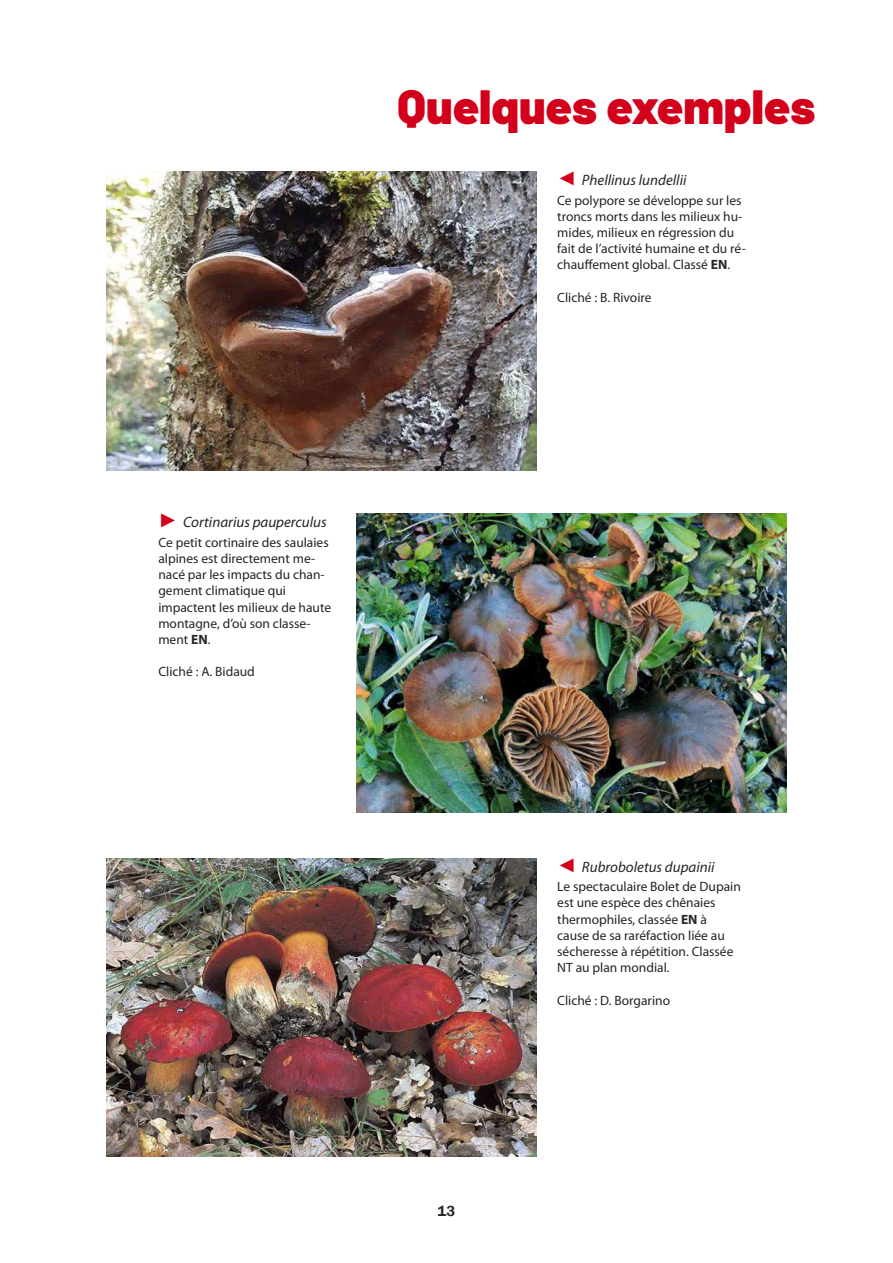
<style>
.page{position:relative;width:893px;height:1263px;background:#fff}
.page>*{position:absolute;margin:0;border:0;box-sizing:border-box;transform-origin:0 0}
.t1{font:900 48px "Barlow";color:#d3001b}
.t2{font:italic 15px "Myriad Pro";color:#262526}
.t3{font:600 15px "Franklin Gothic";color:#262526}
.t4{font:13.5px/16.2px "Myriad Pro";color:#262526}
.s1{font-family:"Arial";font-style:normal;font-size:19.5px;color:#d3001b}
.s2{font-weight:700}
</style>
<div class="page">
<img style="left:357px;top:513px;width:430px;height:299px">
<img style="left:106px;top:858px;width:430px;height:298px">
<img style="left:106px;top:172px;width:430px;height:298px">
<h1 class="t1" style="left:397px;top:88px;width:419px">Quelques exemples</h1>
<p class="t2" style="left:557px;top:174px;width:131px"><span class="s1">◄</span> Phellinus lundellii</p>
<p class="t4" style="left:557px;top:192px;width:190px">Ce polypore se développe sur les troncs morts dans les milieux hu&shy;mides, milieux en régression du fait de l’activité humaine et du ré&shy;chauffement global. Classé <span class="s2">EN</span>.</p>
<p class="t4" style="left:557px;top:290px;width:96px">Cliché : B. Rivoire</p>
<p class="t2" style="left:158px;top:517px;width:170px"><span class="s1">►</span> Cortinarius pauperculus</p>
<p class="t4" style="left:158px;top:534px;width:174px">Ce petit cortinaire des saulaies alpines est directement me&shy;nacé par les impacts du chan&shy;gement climatique qui impactent les milieux de haute montagne, d’où son classe&shy;ment <span class="s2">EN</span>.</p>
<p class="t4" style="left:158px;top:664px;width:98px">Cliché : A. Bidaud</p>
<p class="t3" style="left:438px;top:1202px;width:19px">13</p>
<p class="t2" style="left:557px;top:861px;width:159px"><span class="s1">◄</span> Rubroboletus dupainii</p>
<p class="t4" style="left:557px;top:879px;width:185px">Le spectaculaire Bolet de Dupain est une espèce des chênaies thermophiles, classée <span class="s2">EN</span> à cause de sa raréfaction liée au sécheresse à répétition. Classée<br>NT au plan mondial.</p>
<p class="t4" style="left:557px;top:992px;width:114px">Cliché : D. Borgarino</p>
</div>
